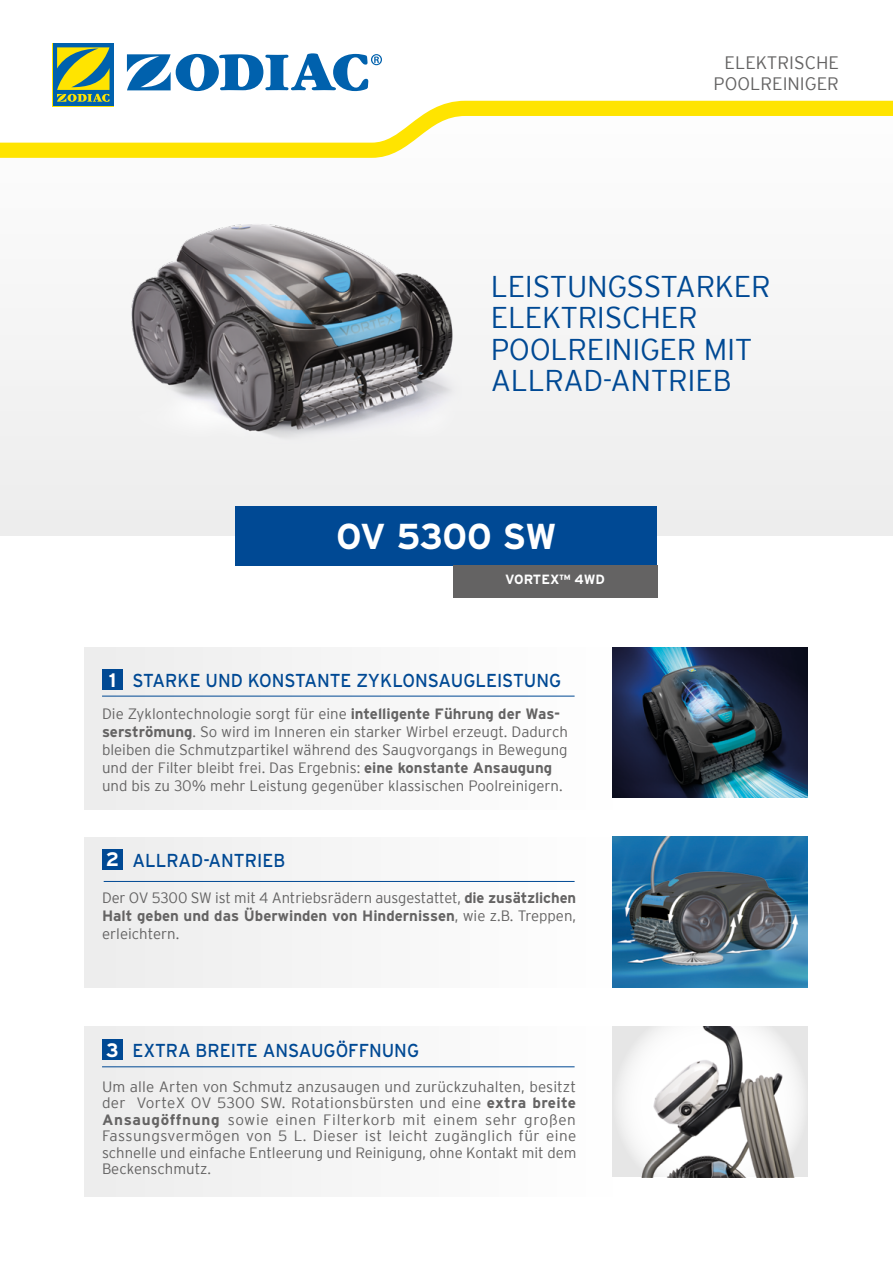
<style>
.page{position:relative;width:893px;height:1263px;background:#fff}
.page>*{position:absolute;margin:0;border:0;box-sizing:border-box;transform-origin:0 0}
.t1{font:700 36px "Interstate";letter-spacing:-.02em;color:#fff}
.t2{font:300 30px/31.5px "Interstate";letter-spacing:-.01em;color:#004994}
.t3{font:18.75px "Interstate";color:#004994;scale:.95 1}
.t4{font:300 18px/21px "Interstate";color:#646363;text-align:right}
.t5{font:300 15px/18px "Interstate";color:#646363;text-align:justify}
.t6{font:700 13.35px "Interstate";color:#fff}
.s1{font-weight:700;font-size:19.5px;color:#fff}
.s2{font-weight:700}
</style>
<div class="page">
<div style="left:84px;top:837px;width:529px;height:150px;background:#f5f5f5"></div>
<div style="left:0;top:85px;width:893px;height:451px;background:#f4f4f4"></div>
<div style="left:236px;top:506px;width:421px;height:59px;background:#004994"></div>
<hr style="left:104px;top:881px;width:471px;height:1px;background:#004994">
<div style="left:84px;top:1026px;width:529px;height:171px;background:#f5f5f5"></div>
<hr style="left:102px;top:1066px;width:473px;height:1px;background:#004994">
<div style="left:84px;top:647px;width:529px;height:163px;background:#f5f5f5"></div>
<hr style="left:102px;top:696px;width:473px;height:1px;background:#004994">
<div style="left:453px;top:565px;width:204px;height:32px;background:#646363"></div>
<img style="left:613px;top:647px;width:195px;height:151px">
<img style="left:613px;top:837px;width:195px;height:150px">
<svg style="left:613px;top:1026px;width:195px;height:151px"></svg>
<img style="left:131px;top:224px;width:322px;height:215px">
<div style="left:102px;top:669px;width:21px;height:21px;background:#004994"></div>
<div style="left:102px;top:849px;width:21px;height:21px;background:#004994"></div>
<div style="left:102px;top:1039px;width:21px;height:21px;background:#004994"></div>
<svg style="left:0;top:54px;width:893px;height:47px"></svg>
<svg style="left:0;top:101px;width:893px;height:57px;fill:#fffcfc"></svg>
<svg style="left:127px;top:53px;width:255px;height:38px"></svg>
<svg style="left:52px;top:43px;width:62px;height:63px"></svg>
<div style="left:53px;top:43px;width:60px;height:63px;background:#0061ad"></div>
<svg style="left:57px;top:47px;width:53px;height:55px"></svg>
<p class="t4" style="left:713px;top:52px;width:127px">ELEKTRISCHE<br>POOLREINIGER</p>
<h2 class="t2" style="left:491px;top:270px;width:281px">LEISTUNGSSTARKER<br>ELEKTRISCHER<br>POOLREINIGER MIT<br>ALLRAD-ANTRIEB</h2>
<h1 class="t1" style="left:336px;top:516px;width:222px">OV 5300 SW</h1>
<p class="t6" style="left:505px;top:572px;width:101px">VORTEX™ 4WD</p>
<p class="t3" style="left:109px;top:670px;width:478px"><span class="s1">1</span> STARKE UND KONSTANTE ZYKLONSAUGLEISTUNG</p>
<p class="t5" style="left:102px;top:705px;width:467px;text-align:left">Die Zyklontechnologie sorgt für eine <span class="s2">intelligente Führung der Was&shy;serströmung</span>. So wird im Inneren ein starker Wirbel erzeugt. Dadurch bleiben die Schmutzpartikel während des Saugvorgangs in Bewegung und der Filter bleibt frei. Das Ergebnis: <span class="s2">eine konstante Ansaugung </span>und bis zu 30% mehr Leistung gegenüber klassischen Poolreinigern.</p>
<p class="t3" style="left:106px;top:850px;width:190px"><span class="s1">2</span> ALLRAD-ANTRIEB</p>
<p class="t5" style="left:102px;top:889px;width:476px">Der OV 5300 SW ist mit 4 Antriebsrädern ausgestattet, <span class="s2">die zusätzlichen Halt geben und das Überwinden von Hindernissen</span>, wie z.B. Treppen, erleichtern.</p>
<p class="t3" style="left:106px;top:1040px;width:331px"><span class="s1">3</span> EXTRA BREITE ANSAUGÖFFNUNG</p>
<p class="t5" style="left:102px;top:1078px;width:476px;line-height:16.5px">Um alle Arten von Schmutz anzusaugen und zurückzuhalten, besitzt der VorteX OV 5300 SW. Rotationsbürsten und eine <span class="s2">extra breite Ansaugöffnung</span> sowie einen Filterkorb mit einem sehr großen Fassungsvermögen von 5 L. Dieser ist leicht zugänglich für eine schnelle und einfache Entleerung und Reinigung, ohne Kontakt mit dem Beckenschmutz.</p>
</div>
